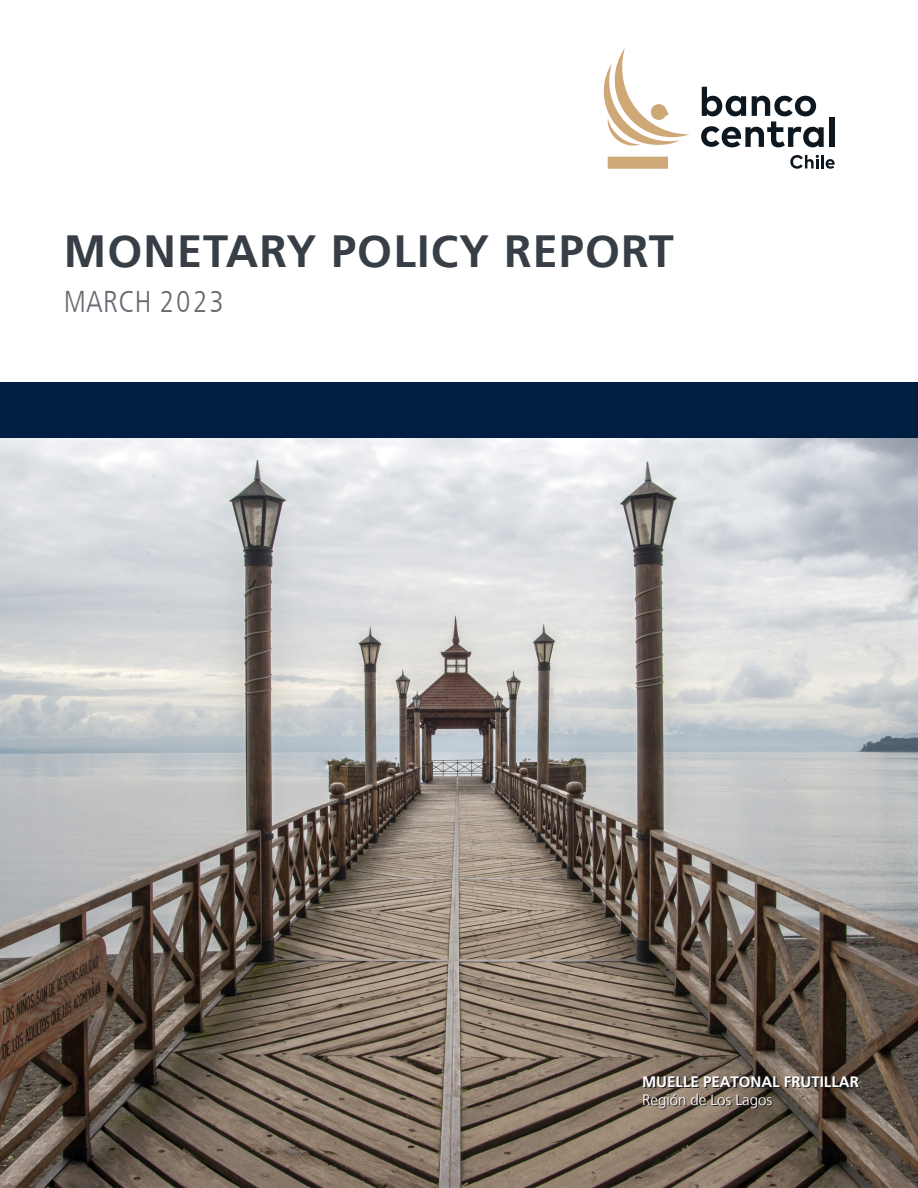
<style>
.page{position:relative;width:918px;height:1188px;background:#fff}
.page>*{position:absolute;margin:0;border:0;box-sizing:border-box;transform-origin:0 0}
.seccion{font:700 45px "Frutiger LT";letter-spacing:.025em;color:#373e46}
.seccion-2{font:300 condensed 30px "Frutiger LT";letter-spacing:.01em;color:#656a70}
.t1{font:700 15px "Frutiger LT";color:#fff}
.t2{font:300 15px "Frutiger LT";color:#fff}
</style>
<div class="page">
<img style="left:0;top:437px;width:918px;height:751px">
<svg style="left:701px;top:87px;width:123px;height:60px"></svg>
<div style="left:829px;top:118px;width:6px;height:29px;background:#0d1720"></div>
<svg style="left:790px;top:155px;width:45px;height:14px"></svg>
<svg style="left:604px;top:48px;width:86px;height:121px"></svg>
<div style="left:0;top:382px;width:918px;height:55px;background:#001e41"></div>
<p class="seccion" style="left:64px;top:225px;width:612px">MONETARY POLICY REPORT</p>
<p class="seccion-2" style="left:64px;top:284px;width:162px">MARCH 2023</p>
<p class="t1" style="left:642px;top:1073px;width:218px">MUELLE PEATONAL FRUTILLAR</p>
<p class="t2" style="left:642px;top:1091px;width:132px">Región de Los Lagos</p>
</div>
